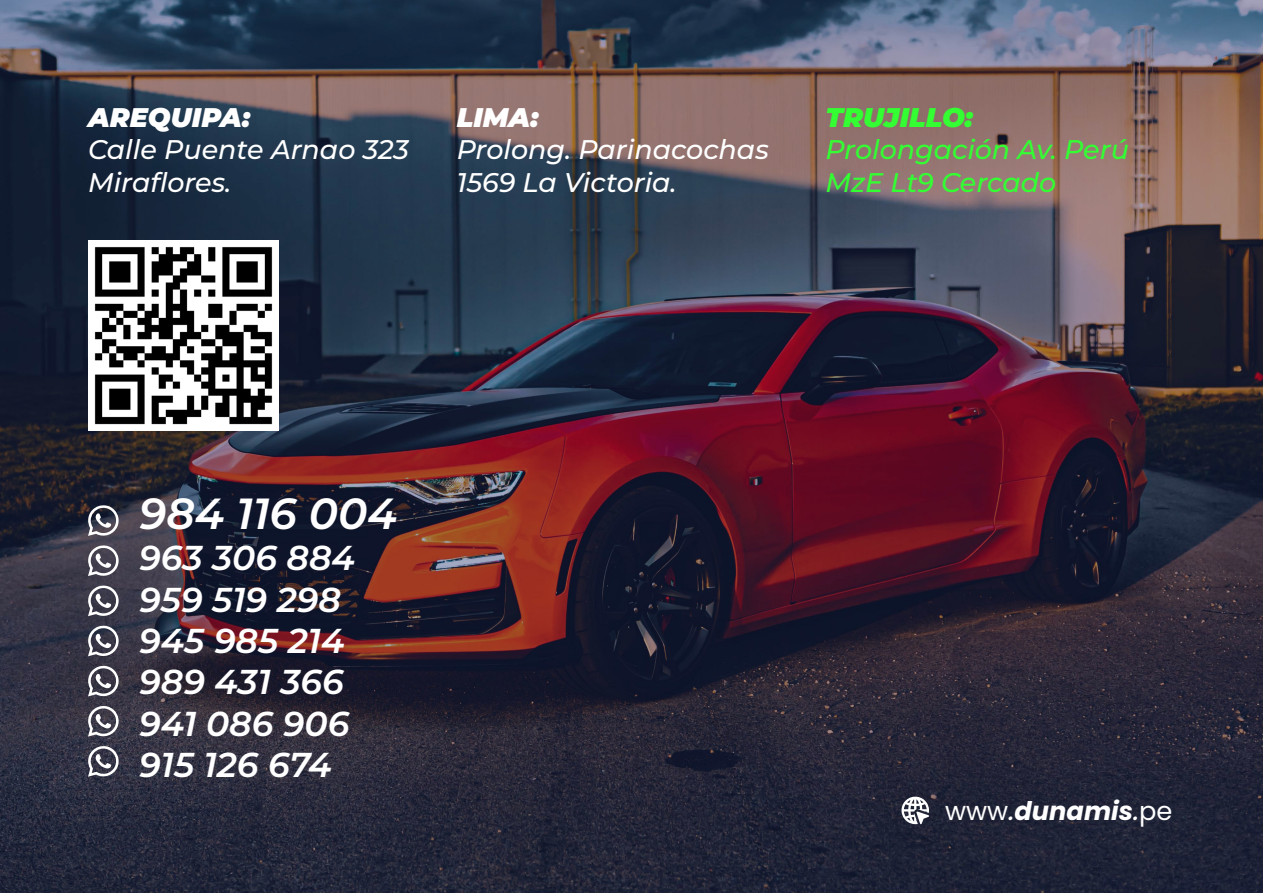
<style>
.page{position:relative;width:1263px;height:893px;background:#fff}
.page>*{position:absolute;margin:0;border:0;box-sizing:border-box;transform-origin:0 0}
.t1{font:italic 600 43.5px "Montserrat";color:#fff}
.t2{font:italic 600 34.5px "Montserrat";color:#fff}
.t3{font:italic 500 27px "Montserrat";color:#fff}
.t4{font:italic 500 27px/32.4px "Montserrat";color:#3f3}
.t5{font:italic 900 27px "Montserrat";color:#fff}
.t6{font:italic 900 27px "Montserrat";color:#3f3}
.t7{font:italic 700 25.65px "Poppins";color:#fff}
.s1{font-weight:400;font-style:normal}
.s2{font-weight:500}
</style>
<div class="page">
<img style="left:0;top:0;width:1263px;height:893px">
<svg style="left:88px;top:585px;width:31px;height:33px"></svg>
<svg style="left:88px;top:545px;width:31px;height:33px"></svg>
<svg style="left:88px;top:625px;width:31px;height:33px"></svg>
<svg style="left:88px;top:665px;width:31px;height:33px"></svg>
<svg style="left:88px;top:705px;width:31px;height:34px"></svg>
<svg style="left:88px;top:746px;width:31px;height:33px"></svg>
<svg style="left:88px;top:505px;width:31px;height:33px"></svg>
<svg style="left:901px;top:796px;width:28px;height:28px"></svg>
<img style="left:88px;top:240px;width:190px;height:190px">
<p class="t5" style="left:88px;top:97px;width:164px">AREQUIPA:</p>
<p class="t3" style="left:88px;top:131px;width:322px">Calle Puente Arnao 323</p>
<p class="t3" style="left:88px;top:163px;width:145px">Miraflores.</p>
<p class="t5" style="left:457px;top:97px;width:83px">LIMA:</p>
<p class="t3" style="left:457px;top:131px;width:314px">Prolong. Parinacochas</p>
<p class="t3" style="left:457px;top:163px;width:221px">1569 La Victoria.</p>
<p class="t6" style="left:825px;top:97px;width:149px">TRUJILLO:</p>
<p class="t4" style="left:825px;top:132px;width:305px">Prolongación Av. Perú<br>MzE Lt9 Cercado</p>
<p class="t1" style="left:139px;top:482px;width:259px">984 116 004</p>
<p class="t2" style="left:139px;top:533px;width:217px">963 306 884</p>
<p class="t2" style="left:139px;top:575px;width:203px">959 519 298</p>
<p class="t2" style="left:139px;top:616px;width:207px">945 985 214</p>
<p class="t2" style="left:139px;top:658px;width:206px">989 431 366</p>
<p class="t2" style="left:139px;top:699px;width:212px">941 086 906</p>
<p class="t2" style="left:139px;top:740px;width:194px">915 126 674</p>
<p class="t7" style="left:945px;top:796px;width:229px"><span class="s1">www</span><span class="s2">.</span>dunamis<span class="s2">.</span><span class="s1">pe</span></p>
</div>
